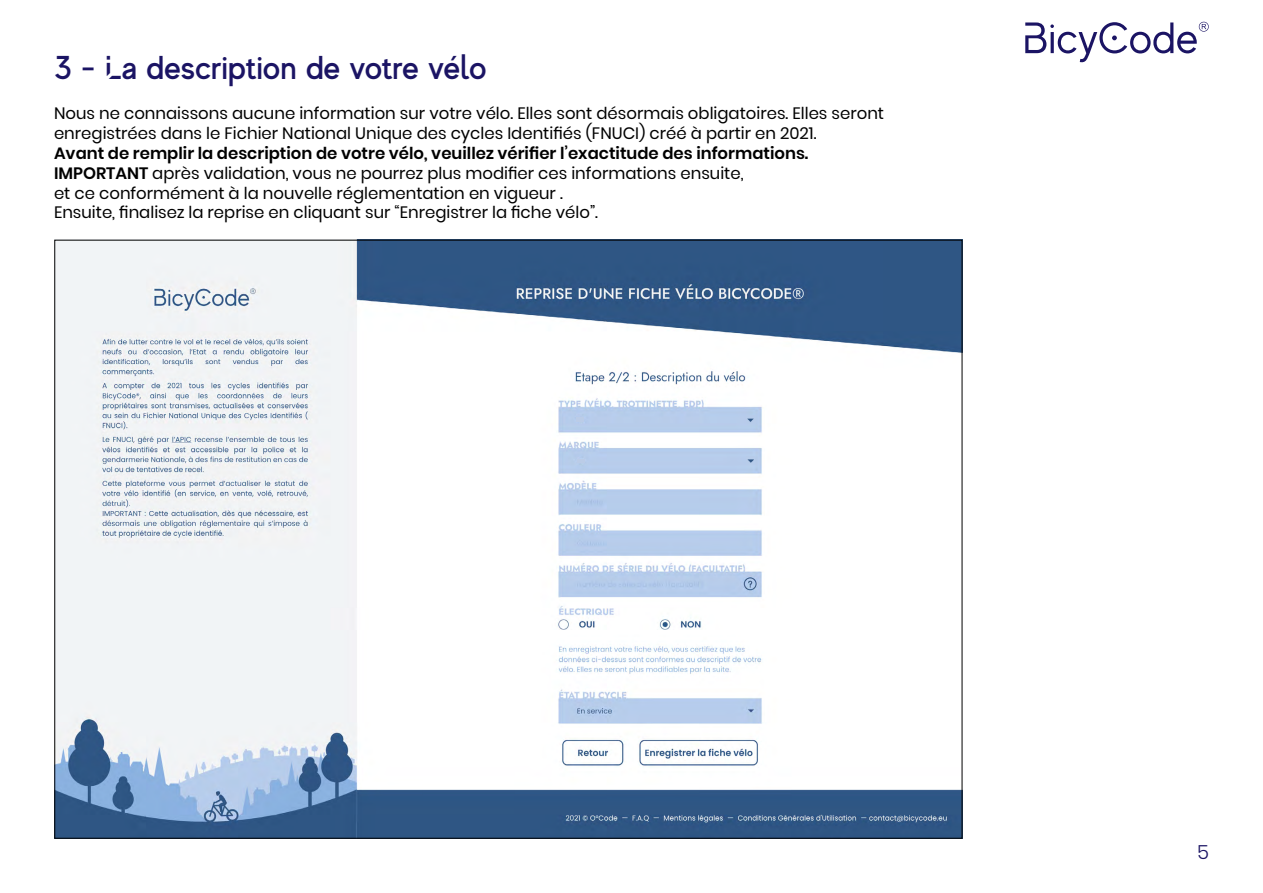
<style>
.page{position:relative;width:1263px;height:893px;background:#fff}
.page>*{position:absolute;margin:0;border:0;box-sizing:border-box;transform-origin:0 0}
.t1{font:500 33px "MADE Evolve Sans EVO";letter-spacing:-.01em;color:#1b1464}
.t2{font:300 19.5px "Poppins";color:#1b1464}
.t3{font:16.5px/19.8px "Poppins";color:#000}
.s1{font-weight:600}
</style>
<div class="page">
<svg style="left:1025px;top:22px;width:184px;height:41px"></svg>
<img style="left:54px;top:239px;width:909px;height:600px">
<svg style="left:746px;top:416px;width:9px;height:7px"></svg>
<svg style="left:747px;top:456px;width:8px;height:8px"></svg>
<svg style="left:576px;top:418px;width:8px;height:4px"></svg>
<svg style="left:577px;top:459px;width:8px;height:4px"></svg>
<h1 class="t1" style="left:54px;top:47px;width:434px">3 - La description de votre vélo</h1>
<p class="t3" style="left:54px;top:104px;width:832px">Nous ne connaissons aucune information sur votre vélo. Elles sont désormais obligatoires. Elles seront enregistrées dans le Fichier National Unique des cycles Identifiés (FNUCI) créé à partir en 2021.</p>
<p class="t3" style="left:54px;top:143px;width:756px"><span class="s1">Avant de remplir la description de votre vélo, veuillez vérifier l’exactitude des informations.<br>IMPORTANT</span> après validation, vous ne pourrez plus modifier ces informations ensuite,<br>et ce conformément à la nouvelle réglementation en vigueur .<br>Ensuite, finalisez la reprise en cliquant sur “Enregistrer la fiche vélo”.</p>
<p class="t2" style="left:1197px;top:841px;width:13px">5</p>
</div>
